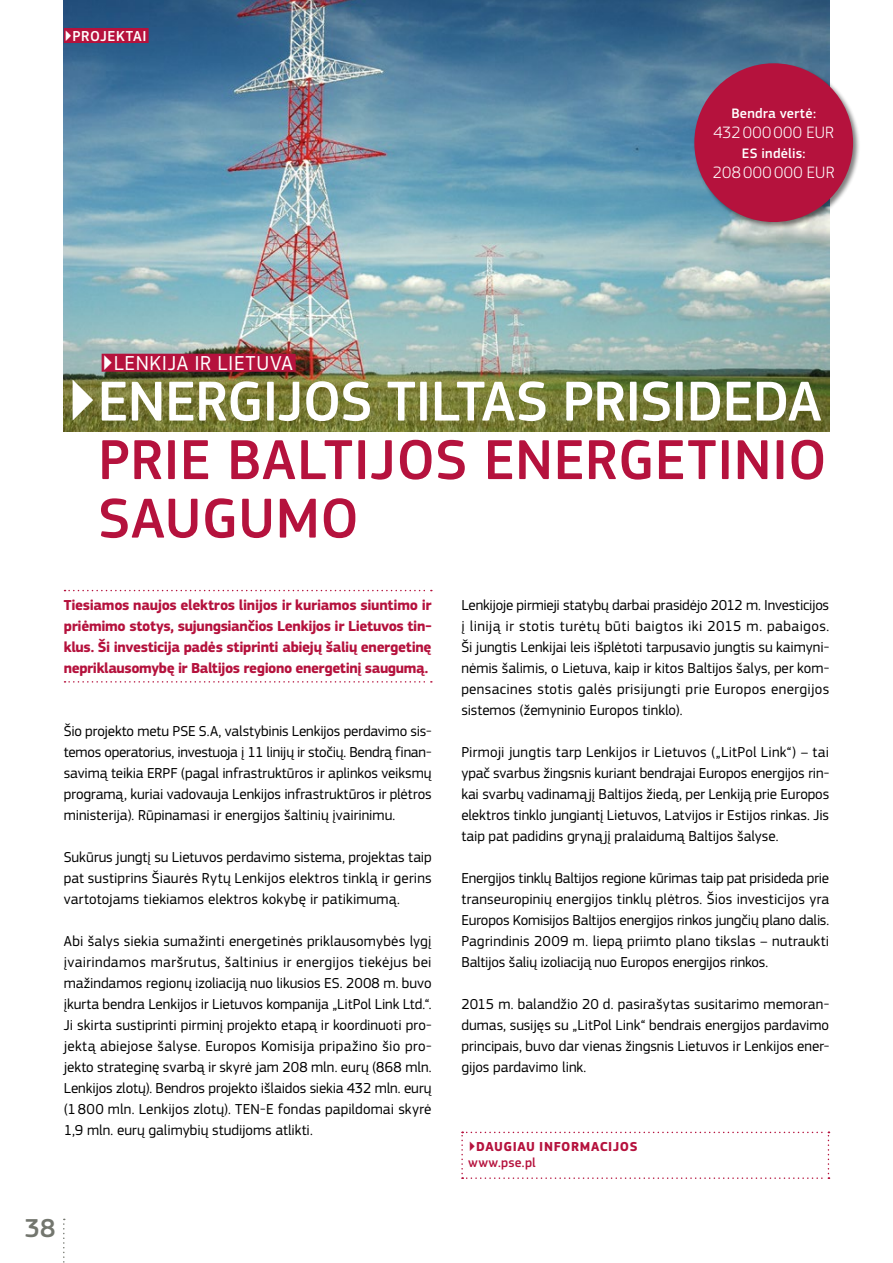
<style>
.page{position:relative;width:893px;height:1263px;background:#fff}
.page>*{position:absolute;margin:0;border:0;box-sizing:border-box;transform-origin:0 0}
.t1{font:500 58.5px/58.5px "EC Square Sans Pro";letter-spacing:.005em;color:#b5123d}
.t2{font:500 58.5px "EC Square Sans Pro";letter-spacing:-.015em;color:#fff}
.t3{font:500 27px "EC Square Sans Pro";color:#73766e}
.t4{font:21px "EC Square Sans Pro";letter-spacing:.03em;color:#fff}
.t5{font:300 17.1px "EC Square Sans Pro";letter-spacing:.025em;color:#fff}
.t6{font:15px/21px "EC Square Sans Pro";color:#000;text-align:justify}
.t7{font:700 15px/21px "EC Square Sans Pro";letter-spacing:-.025em;color:#b5123d;text-align:justify}
.t8{font:500 15px "EC Square Sans Pro";letter-spacing:.035em;color:#fff}
.t9{font:500 14.25px "EC Square Sans Pro";letter-spacing:.015em;color:#fff}
.t10{font:700 13.5px "EC Square Sans Pro";letter-spacing:.04em;color:#b5123d}
.t11{font:500 13.5px "EC Square Sans Pro";letter-spacing:.015em;color:#b5123d}
</style>
<div class="page">
<img style="left:63px;top:0;width:766px;height:431px">
<div style="left:102px;top:354px;width:194px;height:18px;background:#b5123d"></div>
<svg style="left:65px;top:590px;width:367px;height:1px"></svg>
<svg style="left:65px;top:681px;width:367px;height:2px"></svg>
<svg style="left:461px;top:1132px;width:368px;height:47px"></svg>
<div style="left:693px;top:62px;width:168px;height:168px;background:#000;opacity:.5"></div>
<div style="left:694px;top:63px;width:159px;height:159px;background:#b5123d;border-radius:50%"></div>
<div style="left:64px;top:28px;width:85px;height:15px;background:#b5123d"></div>
<svg style="left:63px;top:1219px;width:2px;height:44px"></svg>
<p class="t8" style="left:64px;top:27px;width:84px">▶PROJEKTAI</p>
<p class="t9" style="left:731px;top:105px;width:86px">Bendra vertė:</p>
<p class="t5" style="left:713px;top:122px;width:122px">432000000 EUR</p>
<p class="t9" style="left:742px;top:145px;width:65px">ES indėlis:</p>
<p class="t5" style="left:713px;top:162px;width:123px">208000000 EUR</p>
<h3 class="t4" style="left:102px;top:351px;width:193px">▶LENKIJA IR LIETUVA</h3>
<h1 class="t2" style="left:65px;top:367px;width:759px">▶ENERGIJOS TILTAS PRISIDEDA</h1>
<h1 class="t1" style="left:98px;top:432px;width:730px">PRIE BALTIJOS ENERGETINIO<br>SAUGUMO</h1>
<p class="t7" style="left:64px;top:595px;width:369px">Tiesiamos naujos elektros linijos ir kuriamos siuntimo ir priėmimo stotys, sujungsiančios Lenkijos ir Lietuvos tin&shy;klus. Ši investicija padės stiprinti abiejų šalių energetinę nepriklausomybę ir Baltijos regiono energetinį saugumą.</p>
<p class="t6" style="left:64px;top:720px;width:369px">Šio projekto metu PSE S.A, valstybinis Lenkijos perdavimo sis&shy;temos operatorius, investuoja į 11 linijų ir stočių. Bendrą finan&shy;savimą teikia ERPF (pagal infrastruktūros ir aplinkos veiksmų programą, kuriai vadovauja Lenkijos infrastruktūros ir plėtros ministerija). Rūpinamasi ir energijos šaltinių įvairinimu.</p>
<p class="t6" style="left:64px;top:846px;width:369px">Sukūrus jungtį su Lietuvos perdavimo sistema, projektas taip pat sustiprins Šiaurės Rytų Lenkijos elektros tinklą ir gerins vartotojams tiekiamos elektros kokybę ir patikimumą.</p>
<p class="t6" style="left:64px;top:930px;width:369px">Abi šalys siekia sumažinti energetinės priklausomybės lygį įvairindamos maršrutus, šaltinius ir energijos tiekėjus bei mažindamos regionų izoliaciją nuo likusios ES. 2008 m. buvo įkurta bendra Lenkijos ir Lietuvos kompanija „LitPol Link Ltd.“.<br>Ji skirta sustiprinti pirminį projekto etapą ir koordinuoti pro&shy;jektą abiejose šalyse. Europos Komisija pripažino šio pro&shy;jekto strateginę svarbą ir skyrė jam 208 mln. eurų (868 mln.<br>Lenkijos zlotų). Bendros projekto išlaidos siekia 432 mln. eurų (1800 mln. Lenkijos zlotų). TEN-E fondas papildomai skyrė 1,9 mln. eurų galimybių studijoms atlikti.</p>
<h2 class="t3" style="left:25px;top:1212px;width:32px">38</h2>
<p class="t6" style="left:461px;top:594px;width:369px">Lenkijoje pirmieji statybų darbai prasidėjo 2012 m. Investicijos į liniją ir stotis turėtų būti baigtos iki 2015 m. pabaigos.<br>Ši jungtis Lenkijai leis išplėtoti tarpusavio jungtis su kaimyni&shy;nėmis šalimis, o Lietuva, kaip ir kitos Baltijos šalys, per kom&shy;pensacines stotis galės prisijungti prie Europos energijos sistemos (žemyninio Europos tinklo).</p>
<p class="t6" style="left:461px;top:741px;width:369px">Pirmoji jungtis tarp Lenkijos ir Lietuvos („LitPol Link“) – tai ypač svarbus žingsnis kuriant bendrajai Europos energijos rin&shy;kai svarbų vadinamąjį Baltijos žiedą, per Lenkiją prie Europos elektros tinklo jungiantį Lietuvos, Latvijos ir Estijos rinkas. Jis taip pat padidins grynąjį pralaidumą Baltijos šalyse.</p>
<p class="t6" style="left:461px;top:867px;width:369px">Energijos tinklų Baltijos regione kūrimas taip pat prisideda prie transeuropinių energijos tinklų plėtros. Šios investicijos yra Europos Komisijos Baltijos energijos rinkos jungčių plano dalis.<br>Pagrindinis 2009 m. liepą priimto plano tikslas – nutraukti Baltijos šalių izoliaciją nuo Europos energijos rinkos.</p>
<p class="t6" style="left:461px;top:993px;width:369px">2015 m. balandžio 20 d. pasirašytas susitarimo memoran&shy;dumas, susijęs su „LitPol Link“ bendrais energijos pardavimo principais, buvo dar vienas žingsnis Lietuvos ir Lenkijos ener&shy;gijos pardavimo link.</p>
<p class="t10" style="left:468px;top:1138px;width:171px">▶DAUGIAU INFORMACIJOS</p>
<p class="t11" style="left:468px;top:1155px;width:69px">www.pse.pl</p>
</div>
